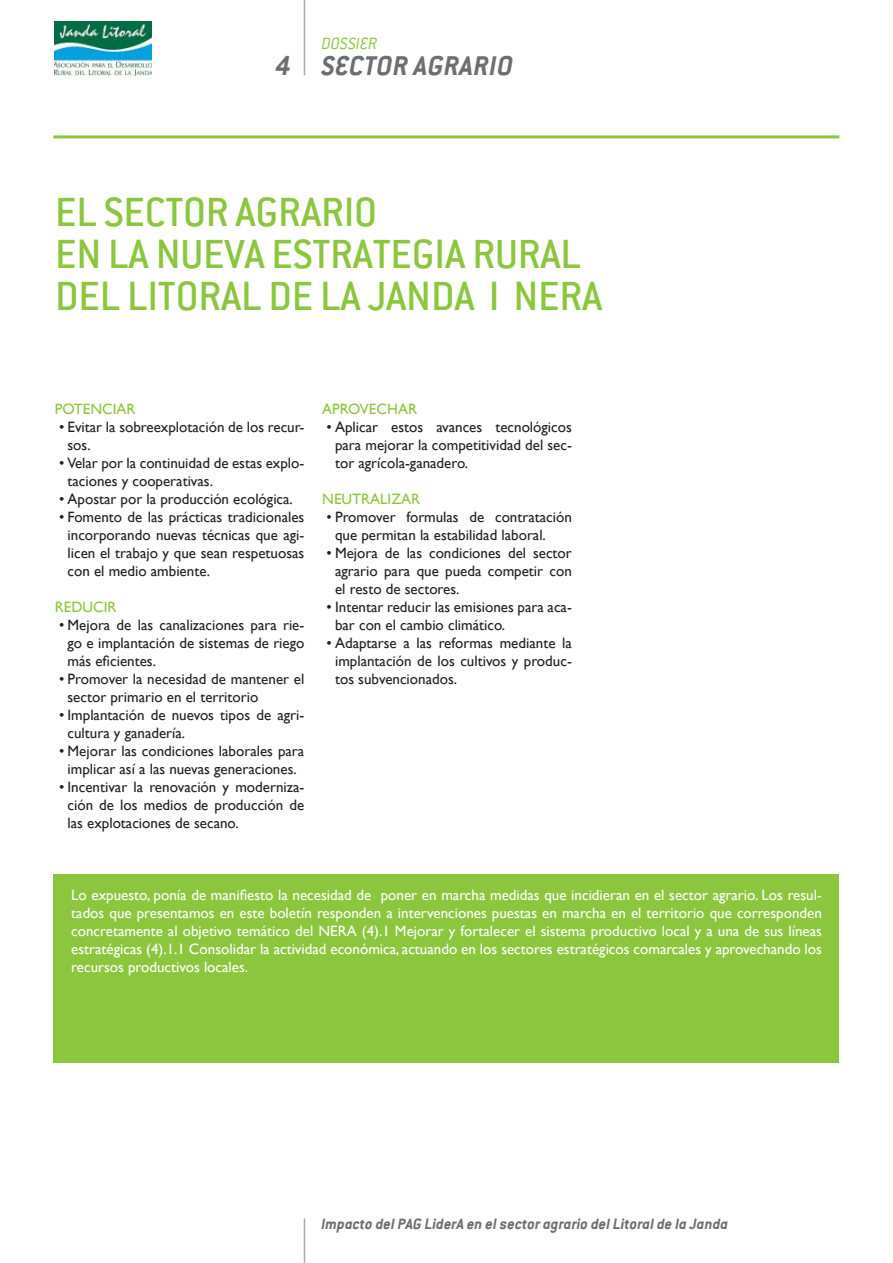
<style>
.page{position:relative;width:893px;height:1263px;background:#fff}
.page>*{position:absolute;margin:0;border:0;box-sizing:border-box;transform-origin:0 0}
.t1{font:500 45px/42px "Conduit ITC";letter-spacing:-.005em;color:#8cc63f}
.t2{font:italic 700 30px "Conduit ITC";letter-spacing:.015em;color:#6d6e70}
.t3{font:italic 300 18px "Conduit ITC";color:#8cc63f}
.t4{font:italic 700 16.5px "Conduit ITC";color:#6d6e70}
.t5{font:15px/18px "Gill Sans";color:#231f20}
.t6{font:15px/18px "Gill Sans";color:#fff;text-align:justify}
.t7{font:15px "Gill Sans";color:#8cc63f}
</style>
<div class="page">
<img style="left:54px;top:21px;width:98px;height:54px">
<hr style="left:304px;top:0;width:1px;height:75px;background:#a7a9ac">
<hr style="left:304px;top:1218px;width:1px;height:45px;background:#a7a9ac">
<hr style="left:53px;top:135px;width:786px;height:3px;background:#8cc63f">
<div style="left:53px;top:875px;width:785px;height:188px;background:#8cc63f"></div>
<h2 class="t2" style="left:276px;top:53px;width:17px">4</h2>
<p class="t3" style="left:321px;top:35px;width:57px">DOSSIER</p>
<h2 class="t2" style="left:322px;top:53px;width:193px">SECTOR AGRARIO</h2>
<h1 class="t1" style="left:55px;top:192px;width:549px">EL SECTOR AGRARIO<br>EN LA NUEVA ESTRATEGIA RURAL<br>DEL LITORAL DE LA JANDA I NERA</h1>
<p class="t7" style="left:55px;top:400px;width:82px">POTENCIAR</p>
<p class="t5" style="left:68px;top:418px;width:238px;text-indent:-9px">• Evitar la sobreexplotación de los recur&shy;sos.</p>
<p class="t5" style="left:68px;top:454px;width:238px;text-indent:-9px">• Velar por la continuidad de estas explo&shy;taciones y cooperativas.</p>
<p class="t5" style="left:59px;top:490px;width:235px">• Apostar por la producción ecológica.</p>
<p class="t5" style="left:68px;top:508px;width:238px;text-align:justify;text-indent:-9px">• Fomento de las prácticas tradicionales incorporando nuevas técnicas que agi&shy;licen el trabajo y que sean respetuosas con el medio ambiente.</p>
<p class="t7" style="left:55px;top:598px;width:63px">REDUCIR</p>
<p class="t5" style="left:68px;top:616px;width:238px;text-align:justify;text-indent:-9px">• Mejora de las canalizaciones para rie&shy;go e implantación de sistemas de riego más eficientes.</p>
<p class="t5" style="left:68px;top:670px;width:238px;text-indent:-9px">• Promover la necesidad de mantener el sector primario en el territorio</p>
<p class="t5" style="left:68px;top:706px;width:238px;text-indent:-9px">• Implantación de nuevos tipos de agri&shy;cultura y ganadería.</p>
<p class="t5" style="left:59px;top:742px;width:247px;text-align:center">• Mejorar las condiciones laborales para implicar así a las nuevas generaciones.</p>
<p class="t5" style="left:68px;top:778px;width:238px;text-align:justify;text-indent:-9px">• Incentivar la renovación y moderniza&shy;ción de los medios de producción de las explotaciones de secano.</p>
<p class="t7" style="left:322px;top:400px;width:96px">APROVECHAR</p>
<p class="t5" style="left:335px;top:418px;width:238px;text-align:justify;text-indent:-9px">• Aplicar estos avances tecnológicos para mejorar la competitividad del sec&shy;tor agrícola-ganadero.</p>
<p class="t7" style="left:322px;top:490px;width:99px">NEUTRALIZAR</p>
<p class="t5" style="left:335px;top:508px;width:238px;text-indent:-9px">• Promover formulas de contratación que permitan la estabilidad laboral.</p>
<p class="t5" style="left:335px;top:544px;width:238px;text-align:justify;text-indent:-9px">• Mejora de las condiciones del sector agrario para que pueda competir con el resto de sectores.</p>
<p class="t5" style="left:335px;top:598px;width:238px;text-indent:-9px">• Intentar reducir las emisiones para aca&shy;bar con el cambio climático.</p>
<p class="t5" style="left:335px;top:634px;width:238px;text-align:justify;text-indent:-9px">• Adaptarse a las reformas mediante la implantación de los cultivos y produc&shy;tos subvencionados.</p>
<p class="t6" style="left:71px;top:886px;width:752px">Lo expuesto, ponía de manifiesto la necesidad de poner en marcha medidas que incidieran en el sector agrario. Los resul&shy;tados que presentamos en este boletín responden a intervenciones puestas en marcha en el territorio que corresponden concretamente al objetivo temático del NERA (4).1 Mejorar y fortalecer el sistema productivo local y a una de sus líneas estratégicas (4).1.1 Consolidar la actividad económica, actuando en los sectores estratégicos comarcales y aprovechando los recursos productivos locales.</p>
<p class="t4" style="left:321px;top:1216px;width:408px">Impacto del PAG LiderA en el sector agrario del Litoral de la Janda</p>
</div>
